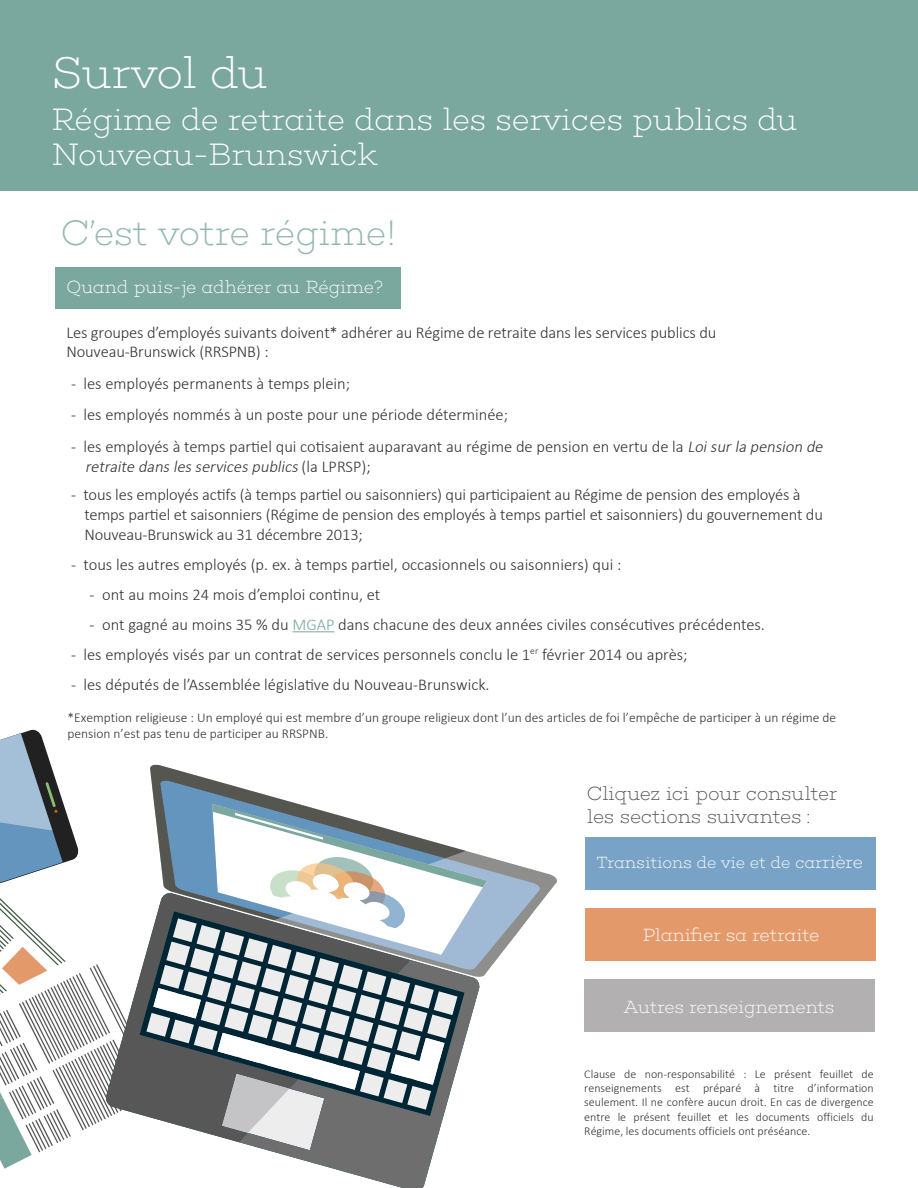
<style>
.page{position:relative;width:918px;height:1188px;background:#fff}
.page>*{position:absolute;margin:0;border:0;box-sizing:border-box;transform-origin:0 0}
.t1{font:200 45px "Choplin";letter-spacing:-.035em;color:#fff}
.t2{font:200 36px "Choplin";letter-spacing:-.02em;color:#7aa79e}
.t3{font:200 31.5px/34.5px "Choplin";letter-spacing:-.02em;color:#fff}
.t4{font:200 19.5px/23.4px "Choplin";letter-spacing:-.025em;color:#575757}
.t5{font:200 18px "Choplin";letter-spacing:-.02em;color:#fff}
.t6{font:300 16.5px/19.8px "Calibri";letter-spacing:-.005em;color:#333}
.t7{font:200 16.5px "Choplin";letter-spacing:-.025em;color:#fff}
.t8{font:300 13.5px/16.2px "Calibri";color:#333}
.t9{font:300 12px/14.4px "Calibri";color:#333;text-align:justify}
.s1{font-style:italic}
.s2{color:#7aa79e}
.s3{font-size:18px}
</style>
<div class="page">
<div style="left:0;top:0;width:918px;height:190px;background:#7aa79e"></div>
<div style="left:55px;top:268px;width:346px;height:41px;background:#7aa79e"></div>
<hr style="left:292px;top:631px;width:42px;height:1px;background:#7aa79e">
<svg style="left:487px;top:856px;width:54px;height:114px"></svg>
<div style="left:585px;top:837px;width:290px;height:53px;background:#78a3c6"></div>
<svg style="left:335px;top:1169px;width:94px;height:19px;fill:#6e6e6e"></svg>
<div style="left:585px;top:909px;width:290px;height:52px;background:#e4996a"></div>
<svg style="left:0;top:729px;width:487px;height:440px"></svg>
<div style="left:584px;top:980px;width:290px;height:52px;background:#b2b0b1"></div>
<p class="t1" style="left:52px;top:47px;width:218px">Survol du</p>
<p class="t3" style="left:52px;top:103px;width:748px">Régime de retraite dans les services publics du<br>Nouveau-Brunswick</p>
<h2 class="t2" style="left:60px;top:212px;width:337px">C’est votre régime!</h2>
<p class="t5" style="left:67px;top:276px;width:319px">Quand puis-je adhérer au Régime?</p>
<p class="t6" style="left:66px;top:322px;width:651px">Les groupes d’employés suivants doivent* adhérer au Régime de retraite dans les services publics du<br>Nouveau-Brunswick (RRSPNB) :</p>
<p class="t6" style="left:71px;top:373px;width:281px">- les employés permanents à temps plein;</p>
<p class="t6" style="left:71px;top:405px;width:439px">- les employés nommés à un poste pour une période déterminée;</p>
<p class="t6" style="left:85px;top:436px;width:743px;text-indent:-14px">- les employés à temps partiel qui cotisaient auparavant au régime de pension en vertu de la <span class="s1">Loisurla pension de retraite danslesservicespublics</span>( l a L P R S P ) ;</p>
<p class="t6" style="left:84px;top:485px;width:740px;text-indent:-13px">- tous les employés actifs (à temps partiel ou saisonniers) qui participaient au Régime de pension des employés à temps partiel et saisonniers (Régime de pension des employés à temps partiel et saisonniers) du gouvernement du<br>Nouveau-Brunswick au 31 décembre 2013;</p>
<p class="t6" style="left:71px;top:554px;width:552px">- tous les autres employés (p. ex. à temps partiel, occasionnels ou saisonniers) qui :</p>
<p class="t6" style="left:90px;top:584px;width:292px">- ont au moins 24 mois d’emploi continu, et</p>
<p class="t6" style="left:90px;top:614px;width:677px">- ont gagné au moins 35 % du <span class="s2">MGAP</span> dans chacune des deux années civiles consécutives précédentes.</p>
<p class="t6" style="left:71px;top:644px;width:618px">- les employés visés par un contrat de services personnels conclu le 1<sup>er</sup> février 2014 ou après;</p>
<p class="t6" style="left:71px;top:674px;width:420px">- les députés de l’Assemblée législative du Nouveau-Brunswick.</p>
<p class="t8" style="left:68px;top:710px;width:770px">*Exemption religieuse : Un employé qui est membre d’un groupe religieux dont l’un des articles de foi l’empêche de participer à un régime de pension n’est pas tenu de participer au RRSPNB.</p>
<p class="t4" style="left:587px;top:782px;width:252px">Cliquez ici pour consulter les sections suivantes :</p>
<p class="t7" style="left:597px;top:853px;width:268px">Transitions de vie et de car<span class="s3">rière</span></p>
<p class="t5" style="left:643px;top:924px;width:178px">Planifier sa retraite</p>
<p class="t5" style="left:624px;top:997px;width:212px">Autres renseignements</p>
<p class="t9" style="left:584px;top:1066px;width:291px">Clause de non-responsabilité : Le présent feuillet de renseignements est préparé à titre d’information seulement. Il ne confère aucun droit. En cas de divergence entre le présent feuillet et les documents officiels du Régime, les documents officiels ont préséance.</p>
</div>
